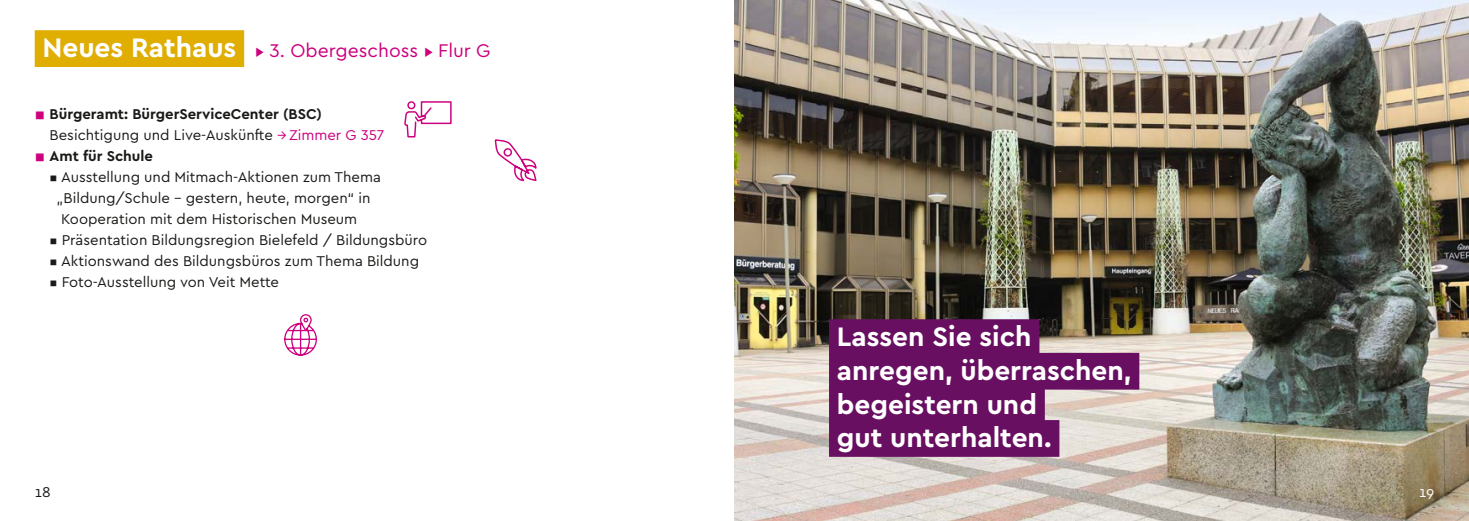
<style>
.page{position:relative;width:1469px;height:521px;background:#fff}
.page>*{position:absolute;margin:0;border:0;box-sizing:border-box;transform-origin:0 0}
.t1{font:700 28px/33.6px "Cera Bielefeld";color:#fff}
.t2{font:19.25px "Cera Bielefeld";color:#cd007e}
.t3{font:14.88px/21px "Cera Bielefeld";color:#1a1a18}
.t4{font:700 14.88px/21px "Cera Bielefeld";color:#1a1a18}
.t5{font:14.88px "Cera Bielefeld";color:#fff}
.s1{font-weight:700;font-size:28px;color:#fff}
.s2{font-size:14px;color:#cd007e}
.s3{font-weight:400}
.s4{font-weight:400;color:#cd007e}
</style>
<div class="page">
<div style="left:35px;top:30px;width:209px;height:37px;background:#dfae00"></div>
<img style="left:734px;top:0;width:734px;height:521px">
<div style="left:829px;top:319px;width:210px;height:37px;background:#680f61"></div>
<div style="left:829px;top:353px;width:310px;height:37px;background:#680f61"></div>
<div style="left:829px;top:386px;width:215px;height:37px;background:#680f61"></div>
<div style="left:829px;top:420px;width:230px;height:37px;background:#680f61"></div>
<svg style="left:404px;top:101px;width:48px;height:37px"></svg>
<svg style="left:494px;top:139px;width:43px;height:43px"></svg>
<svg style="left:284px;top:314px;width:33px;height:42px"></svg>
<p class="t2" style="left:43px;top:38px;width:449px"><span class="s1">Neues Rathaus</span> ▸ 3. Obergeschoss ▸ Flur G</p>
<p class="t4" style="left:50px;top:103px;width:336px;text-indent:-15px"><span class="s2">■</span> Bürgeramt: BürgerServiceCenter (BSC)<br><span class="s3">Besichtigung und Live-Auskünfte</span> <span class="s4">→ Zimmer G 357</span></p>
<p class="t4" style="left:35px;top:145px;width:120px"><span class="s2">■</span> Amt für Schule</p>
<p class="t3" style="left:57px;top:166px;width:326px;text-indent:-7px">▪ Ausstellung und Mitmach-Aktionen zum Thema „Bildung/Schule – gestern, heute, morgen“ in<br>Kooperation mit dem Historischen Museum</p>
<p class="t3" style="left:50px;top:229px;width:379px">▪ Präsentation Bildungsregion Bielefeld / Bildungsbüro</p>
<p class="t3" style="left:50px;top:250px;width:371px">▪ Aktionswand des Bildungsbüros zum Thema Bildung</p>
<p class="t3" style="left:50px;top:271px;width:231px">▪ Foto-Ausstellung von Veit Mette</p>
<h1 class="t1" style="left:837px;top:319px;width:296px">Lassen Sie sich anregen, überraschen, begeistern und<br>gut unterhalten.</h1>
<p class="t3" style="left:35px;top:481px;width:17px">18</p>
<p class="t5" style="left:1419px;top:482px;width:17px">19</p>
</div>
